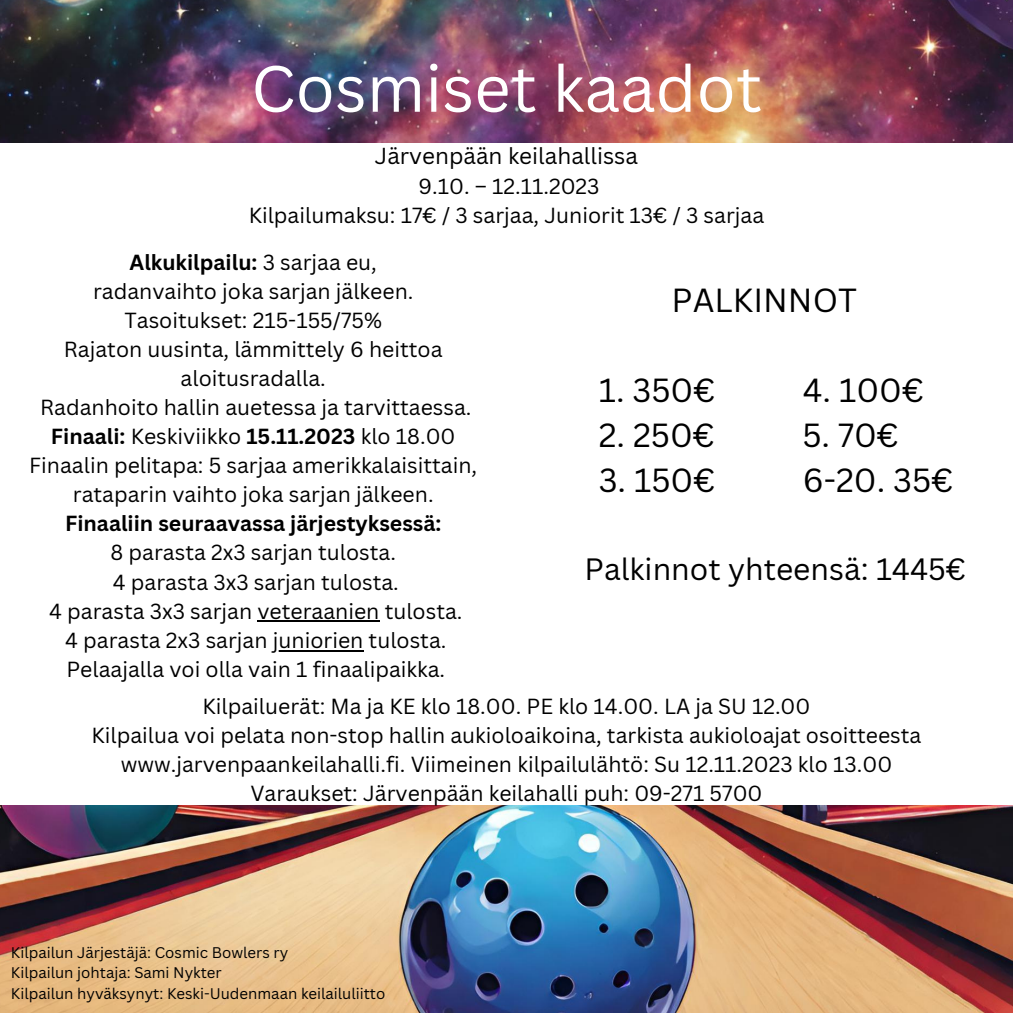
<style>
.page{position:relative;width:1013px;height:1013px;background:#fff}
.page>*{position:absolute;margin:0;border:0;box-sizing:border-box;transform-origin:0 0}
.t1{font:63.75px "Canva Sans";color:#fff}
.t2{font:32.5px "Canva Sans";color:#000}
.t3{font:30px "Canva Sans";color:#000}
.t4{font:22.5px "Canva Sans";color:#000}
.t5{font:21.25px/29px "Canva Sans";color:#000;text-align:center}
.t6{font:700 21.25px "Canva Sans";color:#000}
.t7{font:15px "Canva Sans";color:#000}
.s1{font-weight:400}
.s2{font-weight:700}
</style>
<div class="page">
<img style="left:0;top:805px;width:1012px;height:207px">
<img style="left:0;top:0;width:1012px;height:142px">
<hr style="left:257px;top:620px;width:122px;height:2px;background:#000">
<hr style="left:273px;top:649px;width:90px;height:2px;background:#000">
<p class="t1" style="left:251px;top:44px;width:512px">Cosmiset kaadot</p>
<p class="t4" style="left:375px;top:140px;width:264px">Järvenpään keilahallissa</p>
<p class="t5" style="left:418px;top:171px;width:182px">9.10. – 12.11.2023</p>
<p class="t5" style="left:249px;top:201px;width:517px">Kilpailumaksu: 17€ / 3 sarjaa, Juniorit 13€ / 3 sarjaa</p>
<p class="t6" style="left:130px;top:247px;width:249px">Alkukilpailu: <span class="s1">3 sarjaa eu,</span></p>
<p class="t5" style="left:93px;top:276px;width:322px">radanvaihto joka sarjan jälkeen.</p>
<p class="t5" style="left:124px;top:305px;width:259px">Tasoitukset: 215-155/75%</p>
<p class="t5" style="left:64px;top:334px;width:380px">Rajaton uusinta, lämmittely 6 heittoa aloitusradalla.</p>
<p class="t5" style="left:40px;top:392px;width:433px">Radanhoito hallin auetessa ja tarvittaessa.</p>
<p class="t5" style="left:51px;top:421px;width:406px"><span class="s2">Finaali:</span> Keskiviikko <span class="s2">15.11.2023</span> klo 18.00</p>
<p class="t5" style="left:29px;top:450px;width:449px">Finaalin pelitapa: 5 sarjaa amerikkalaisittain, rataparin vaihto joka sarjan jälkeen.</p>
<p class="t6" style="left:65px;top:508px;width:378px">Finaaliin seuraavassa järjestyksessä:</p>
<p class="t5" style="left:110px;top:537px;width:287px">8 parasta 2x3 sarjan tulosta.</p>
<p class="t5" style="left:113px;top:567px;width:287px">4 parasta 3x3 sarjan tulosta.</p>
<p class="t5" style="left:49px;top:596px;width:415px">4 parasta 3x3 sarjan veteraanien tulosta.</p>
<p class="t5" style="left:65px;top:625px;width:383px">4 parasta 2x3 sarjan juniorien tulosta.</p>
<p class="t5" style="left:66px;top:654px;width:380px">Pelaajalla voi olla vain 1 finaalipaikka.</p>
<p class="t2" style="left:671px;top:277px;width:187px">PALKINNOT</p>
<p class="t2" style="left:598px;top:367px;width:118px">1. 350€</p>
<p class="t2" style="left:802px;top:367px;width:122px">4. 100€</p>
<p class="t2" style="left:598px;top:412px;width:117px">2. 250€</p>
<p class="t2" style="left:802px;top:412px;width:98px">5. 70€</p>
<p class="t2" style="left:598px;top:457px;width:118px">3. 150€</p>
<p class="t2" style="left:802px;top:457px;width:152px">6-20. 35€</p>
<p class="t3" style="left:584px;top:547px;width:383px">Palkinnot yhteensä: 1445€</p>
<p class="t5" style="left:202px;top:691px;width:609px">Kilpailuerät: Ma ja KE klo 18.00. PE klo 14.00. LA ja SU 12.00</p>
<p class="t5" style="left:91px;top:720px;width:831px">Kilpailua voi pelata non-stop hallin aukioloaikoina, tarkista aukioloajat osoitteesta www.jarvenpaankeilahalli.fi. Viimeinen kilpailulähtö: Su 12.11.2023 klo 13.00</p>
<p class="t5" style="left:250px;top:778px;width:513px">Varaukset: Järvenpään keilahalli puh: 09-271 5700</p>
<p class="t7" style="left:11px;top:941px;width:279px">Kilpailun Järjestäjä: Cosmic Bowlers ry</p>
<p class="t7" style="left:11px;top:962px;width:212px">Kilpailun johtaja: Sami Nykter</p>
<p class="t7" style="left:11px;top:982px;width:376px">Kilpailun hyväksynyt: Keski-Uudenmaan keilailuliitto</p>
</div>
